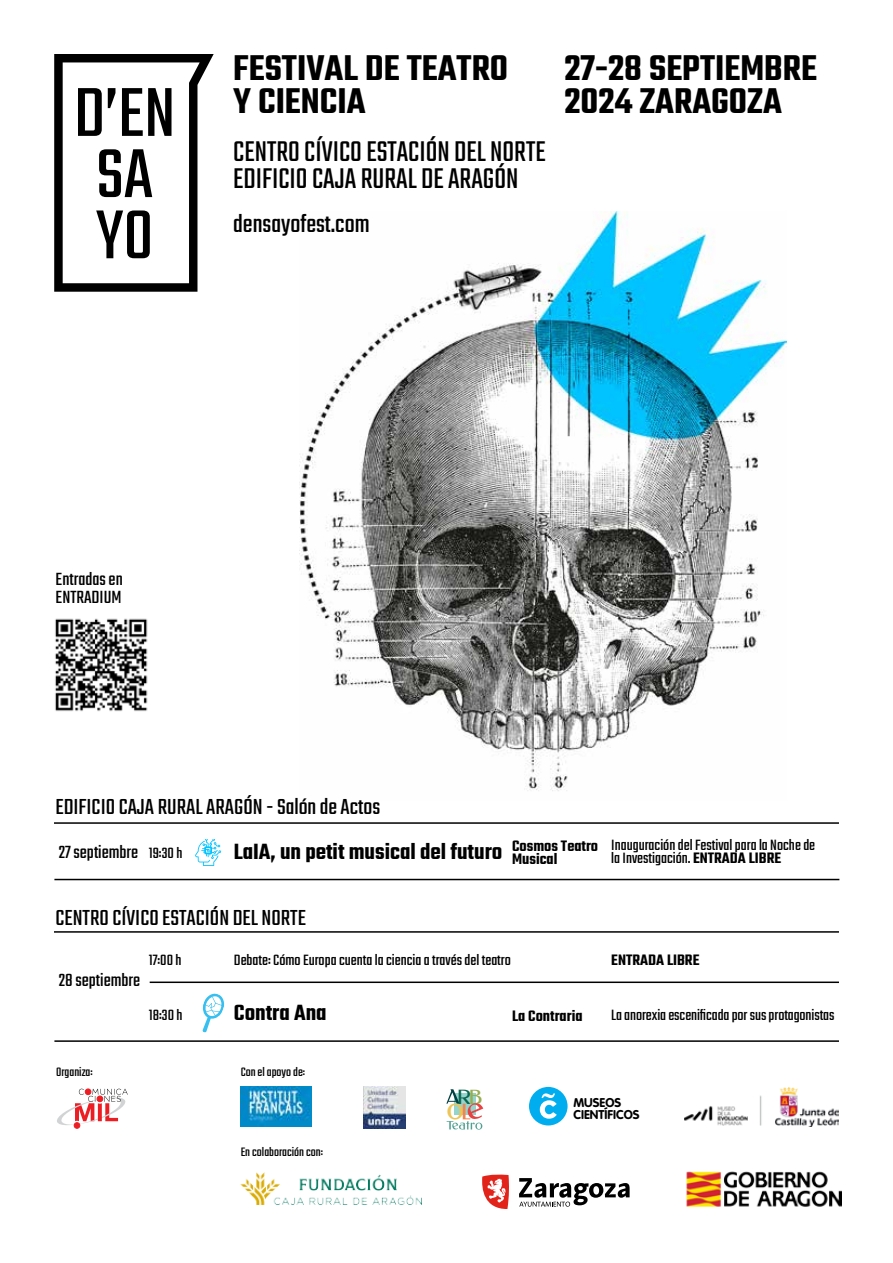
<style>
.page{position:relative;width:893px;height:1263px;background:#fff}
.page>*{position:absolute;margin:0;border:0;box-sizing:border-box;transform-origin:0 0}
.t1{font:600 39px/33px "Teko";color:#000}
.t2{font:33px "Federo";color:#edc456}
.t3{font:31.5px/27px "Teko";color:#000;scale:.95 1}
.t4{font:27px "Teko";color:#000}
.t5{font:24px "Teko";color:#000}
.t6{font:600 24px "Teko";color:#000}
.t7{font:19.95px "Federo";color:#0c6550;scale:1.11 1}
.t8{font:19.5px/18px "Teko";color:#000}
.t9{font:16.5px/13.5px "Teko";color:#000}
.t10{font:600 16.5px/13.5px "Teko";color:#000}
.t11{font:13.5px "Teko";color:#000}
.t12{font:700 12.6px/11.9px "VAG Rounded Std";color:#000}
.s1{font-weight:600}
.s2{font-size:19.8px;color:#97ad51}
</style>
<div class="page">
<svg style="left:54px;top:54px;width:160px;height:238px"></svg>
<svg style="left:57px;top:1089px;width:70px;height:39px"></svg>
<img style="left:300px;top:212px;width:487px;height:579px">
<hr style="left:54px;top:931px;width:785px;height:2px;background:#000">
<hr style="left:54px;top:1040px;width:785px;height:2px;background:#000">
<hr style="left:54px;top:879px;width:785px;height:1px;background:#000">
<hr style="left:54px;top:822px;width:785px;height:2px;background:#000">
<hr style="left:150px;top:981px;width:689px;height:2px;background:#000">
<img style="left:363px;top:1086px;width:42px;height:42px">
<svg style="left:446px;top:1089px;width:37px;height:40px"></svg>
<div style="left:529px;top:1087px;width:39px;height:38px;background:#00aeef;border-radius:50%"></div>
<svg style="left:540px;top:1093px;width:17px;height:26px"></svg>
<img style="left:684px;top:1087px;width:154px;height:39px">
<img style="left:241px;top:1086px;width:71px;height:40px">
<img style="left:241px;top:1173px;width:181px;height:32px">
<svg style="left:482px;top:1174px;width:27px;height:35px"></svg>
<svg style="left:519px;top:1178px;width:111px;height:29px"></svg>
<img style="left:686px;top:1171px;width:155px;height:36px">
<svg style="left:202px;top:993px;width:23px;height:40px"></svg>
<svg style="left:195px;top:839px;width:26px;height:26px"></svg>
<img style="left:55px;top:618px;width:93px;height:94px">
<h1 class="t1" style="left:233px;top:54px;width:276px">FESTIVAL DE TEATRO<br>Y CIENCIA</h1>
<h1 class="t1" style="left:564px;top:54px;width:254px">27-28 SEPTIEMBRE<br>2024 ZARAGOZA</h1>
<h3 class="t3" style="left:233px;top:140px;width:330px">CENTRO CÍVICO ESTACIÓN DEL NORTE<br>EDIFICIO CAJA RURAL DE ARAGÓN</h3>
<h3 class="t4" style="left:233px;top:209px;width:138px">densayofest.com</h3>
<p class="t8" style="left:56px;top:571px;width:69px">Entradas en<br>ENTRADIUM</p>
<h3 class="t5" style="left:55px;top:794px;width:326px">EDIFICIO CAJA RURAL ARAGÓN - Salón de Actos</h3>
<p class="t9" style="left:149px;top:848px;width:35px">19:30 h</p>
<h3 class="t6" style="left:234px;top:837px;width:270px">LaIA, un petit musical del futuro</h3>
<p class="t9" style="left:611px;top:839px;width:205px">Inauguración del Festival para la Noche de la Investigación. <span class="s1">ENTRADA LIBRE</span></p>
<p class="t10" style="left:512px;top:840px;width:88px">Cosmos Teatro<br>Musical</p>
<p class="t8" style="left:59px;top:845px;width:81px">27 septiembre</p>
<h3 class="t5" style="left:55px;top:904px;width:252px">CENTRO CÍVICO ESTACIÓN DEL NORTE</h3>
<p class="t9" style="left:149px;top:954px;width:34px">17:00 h</p>
<p class="t9" style="left:234px;top:954px;width:279px">Debate: Cómo Europa cuenta la ciencia a través del teatro</p>
<p class="t10" style="left:611px;top:954px;width:90px">ENTRADA LIBRE</p>
<p class="t8" style="left:59px;top:972px;width:83px">28 septiembre</p>
<p class="t9" style="left:149px;top:1010px;width:35px">18:30 h</p>
<h3 class="t6" style="left:234px;top:998px;width:94px">Contra Ana</h3>
<p class="t10" style="left:512px;top:1010px;width:72px">La Contraria</p>
<p class="t9" style="left:611px;top:1009px;width:225px">La anorexia escenificada por sus protagonistas</p>
<p class="t11" style="left:56px;top:1064px;width:38px">Organiza:</p>
<p class="t11" style="left:241px;top:1064px;width:66px">Con el apoyo de:</p>
<p class="t11" style="left:241px;top:1144px;width:84px">En colaboración con:</p>
<p class="t7" style="left:457px;top:1085px;width:25px">R<span class="s2">B</span></p>
<h2 class="t2" style="left:446px;top:1088px;width:19px">o</h2>
<p class="t12" style="left:573px;top:1097px;width:68px">MUSEOS<br>CIENTÍFICOS</p>
</div>
